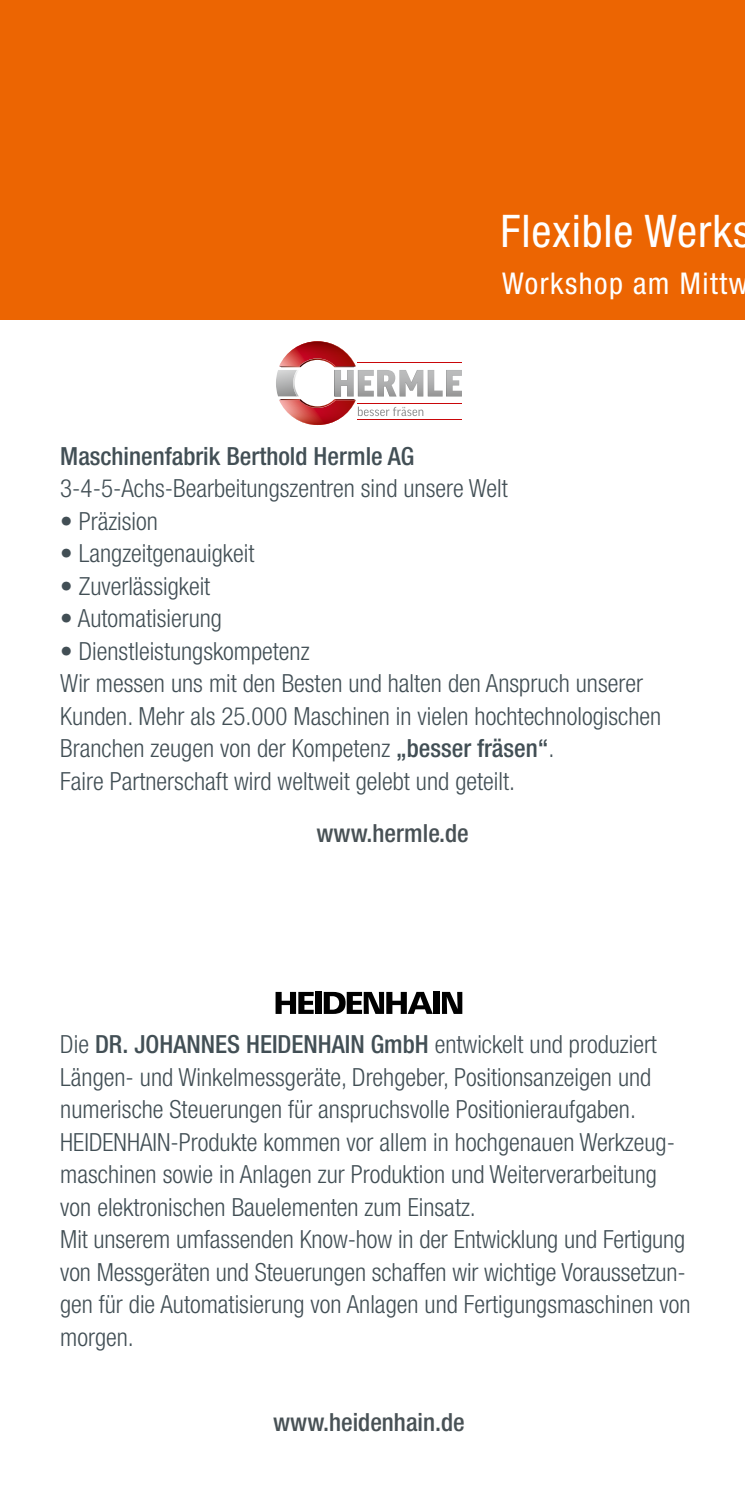
<style>
.page{position:relative;width:745px;height:1489px;background:#fff}
.page>*{position:absolute;margin:0;border:0;box-sizing:border-box;transform-origin:0 0}
.Titel_zum_Techno{font:condensed 45px "Helvetica Neue LT Pro";letter-spacing:.02em;color:#fff}
.Titel_zum_Techno-2{font:condensed 30px "Helvetica Neue LT Pro";letter-spacing:.05em;color:#fff}
.Firmentexte{font:300 condensed 25px/32.5px "Helvetica Neue LT Pro";color:#424f55}
.Firmentexte-2{font:500 condensed 25px "Helvetica Neue LT Pro";color:#485155}
.s1{font-weight:500}
</style>
<div class="page">
<div style="left:0;top:0;width:744px;height:319px;background:#ec6502"></div>
<svg style="left:276px;top:341px;width:186px;height:84px"></svg>
<hr style="left:357px;top:362px;width:104px;height:1px;background:#c9070a">
<hr style="left:357px;top:403px;width:104px;height:1px;background:#c9070a">
<hr style="left:357px;top:419px;width:104px;height:1px;background:#c9070a">
<svg style="left:275px;top:991px;width:38px;height:22px"></svg>
<div style="left:315px;top:991px;width:6px;height:22px;background:#000"></div>
<svg style="left:323px;top:991px;width:109px;height:22px"></svg>
<div style="left:433px;top:991px;width:6px;height:22px;background:#000"></div>
<svg style="left:442px;top:991px;width:20px;height:22px"></svg>
<p class="Titel_zum_Techno" style="left:500px;top:204px;width:252px">Flexible Werks</p>
<p class="Titel_zum_Techno-2" style="left:502px;top:266px;width:247px">Workshop am Mittw</p>
<p class="Firmentexte" style="left:60px;top:439px;width:448px"><span class="s1">Maschinenfabrik Berthold Hermle AG<br></span>3-4-5-Achs-Bearbeitungszentren sind unsere Welt</p>
<p class="Firmentexte" style="left:60px;top:504px;width:99px">• Präzision</p>
<p class="Firmentexte" style="left:60px;top:537px;width:195px">• Langzeitgenauigkeit</p>
<p class="Firmentexte" style="left:60px;top:569px;width:151px">• Zuverlässigkeit</p>
<p class="Firmentexte" style="left:60px;top:602px;width:163px">• Automatisierung</p>
<p class="Firmentexte" style="left:60px;top:634px;width:602px">• Dienstleistungskompetenz<br>Wir messen uns mit den Besten und halten den Anspruch unserer Kunden. Mehr als 25.000 Maschinen in vielen hochtechnologischen Branchen zeugen von der Kompetenz <span class="s1">„besser fräsen“</span>.<br>Faire Partnerschaft wird weltweit gelebt und geteilt.</p>
<p class="Firmentexte-2" style="left:316px;top:818px;width:154px">www.hermle.de</p>
<p class="Firmentexte" style="left:60px;top:1027px;width:631px">Die <span class="s1">DR. JOHANNES HEIDENHAIN GmbH</span> entwickelt und produziert Längen- und Winkelmessgeräte, Drehgeber, Positionsanzeigen und numerische Steuerungen für anspruchsvolle Positionieraufgaben.<br>HEIDENHAIN-Produkte kommen vor allem in hochgenauen Werkzeug&shy;maschinen sowie in Anlagen zur Produktion und Weiterverarbeitung von elektronischen Bauelementen zum Einsatz.<br>Mit unserem umfassenden Know-how in der Entwicklung und Fertigung von Messgeräten und Steuerungen schaffen wir wichtige Voraussetzun&shy;gen für die Automatisierung von Anlagen und Fertigungsmaschinen von morgen.</p>
<p class="Firmentexte-2" style="left:273px;top:1406px;width:193px">www.heidenhain.de</p>
</div>
